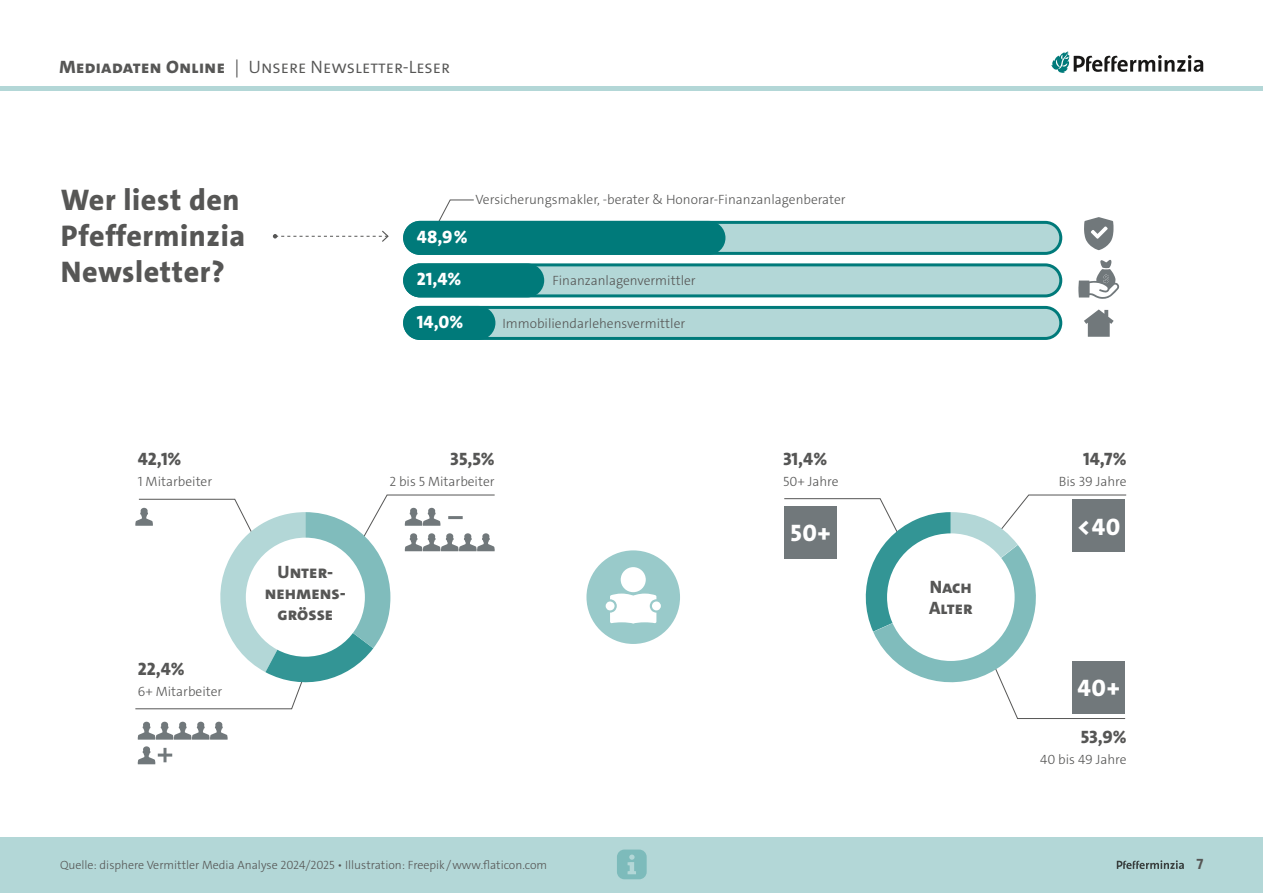
<style>
.page{position:relative;width:1263px;height:893px;background:#fff}
.page>*{position:absolute;margin:0;border:0;box-sizing:border-box;transform-origin:0 0}
.Head{font:800 30px/36px "The Sans C4 s";letter-spacing:.02em;color:#565655}
.Head-2{font:800 24px "The Sans C4 s";color:#fff}
.Zwiti{font:800 18px/21px "The Sans C4 s";color:#565655;text-align:center}
.Rubrik-Thema{font:300 18px "The Sans C4 s";color:#565655}
.Zwiti-2{font:800 18px "The Sans C4 s";color:#fff}
.t1{font:700 15px "The Sans C4 s";color:#565655}
.Zwiti-3{font:300 13.5px "The Sans C4 s";color:#565655}
.Lauftext{font:300 13.5px "The Sans C4 s";color:#565655}
.Quelle{font:300 12px "The Sans C4 s";color:#565655}
.s1{font-weight:800}
</style>
<div class="page">
<div style="left:0;top:838px;width:1263px;height:55px;background:#b3d7d7"></div>
<svg style="left:1117px;top:860px;width:67px;height:9px"></svg>
<hr style="left:0;top:86px;width:1263px;height:4px;background:#b3d7d7">
<svg style="left:617px;top:849px;width:30px;height:30px"></svg>
<svg style="left:1051px;top:51px;width:152px;height:22px"></svg>
<svg style="left:431px;top:199px;width:43px;height:22px"></svg>
<div style="left:405px;top:265px;width:656px;height:31px;background:#b3d7d7;border-radius:16px"></div>
<div style="left:403px;top:263px;width:659px;height:34px;border:3px solid #007a7a;border-radius:16px"></div>
<div style="left:405px;top:307px;width:656px;height:31px;background:#b3d7d7;border-radius:16px"></div>
<div style="left:403px;top:306px;width:659px;height:34px;border:3px solid #007a7a;border-radius:16px"></div>
<div style="left:405px;top:222px;width:656px;height:31px;background:#b3d7d7;border-radius:16px"></div>
<div style="left:403px;top:221px;width:659px;height:34px;border:3px solid #007a7a;border-radius:16px"></div>
<div style="left:403px;top:263px;width:141px;height:34px;background:#007a7a;border-radius:17px"></div>
<div style="left:403px;top:306px;width:92px;height:34px;background:#007a7a;border-radius:17px"></div>
<div style="left:403px;top:221px;width:322px;height:34px;background:#007a7a;border-radius:17px"></div>
<svg style="left:1078px;top:260px;width:41px;height:39px"></svg>
<svg style="left:1084px;top:309px;width:30px;height:28px"></svg>
<svg style="left:1084px;top:217px;width:29px;height:33px"></svg>
<svg style="left:273px;top:230px;width:116px;height:12px"></svg>
<div style="left:586px;top:550px;width:94px;height:94px;background:#99caca;border-radius:50%"></div>
<div style="left:621px;top:567px;width:25px;height:25px;background:#fff;border-radius:50%"></div>
<svg style="left:606px;top:594px;width:55px;height:30px"></svg>
<svg style="left:138px;top:722px;width:90px;height:18px"></svg>
<svg style="left:138px;top:746px;width:17px;height:18px"></svg>
<hr style="left:163px;top:748px;width:3px;height:14px;background:#71787b">
<hr style="left:158px;top:754px;width:14px;height:3px;background:#71787b">
<svg style="left:784px;top:494px;width:343px;height:225px"></svg>
<div style="left:887px;top:533px;width:128px;height:128px;background:#fff;border-radius:50%"></div>
<svg style="left:135px;top:494px;width:360px;height:215px"></svg>
<p class="Rubrik-Thema" style="left:60px;top:55px;width:392px"><span class="s1">Mediadaten Online</span> | Unsere Newsletter-Leser</p>
<p class="Head" style="left:61px;top:182px;width:180px">Wer liest den</p>
<p class="Zwiti-3" style="left:475px;top:191px;width:372px">Versicherungsmakler, -berater &amp; Honorar-Finanzanlagenberater</p>
<p class="Head" style="left:61px;top:218px;width:186px">Pfefferminzia<br>Newsletter?</p>
<p class="Zwiti-2" style="left:417px;top:226px;width:52px">48,9%</p>
<p class="Zwiti-2" style="left:417px;top:268px;width:46px">21,4%</p>
<p class="Zwiti-3" style="left:552px;top:272px;width:145px">Finanzanlagenvermittler</p>
<p class="Zwiti-2" style="left:417px;top:310px;width:48px">14,0%</p>
<p class="Zwiti-3" style="left:502px;top:314px;width:184px">Immobiliendarlehensvermittler</p>
<p class="Zwiti" style="left:138px;top:449px;width:45px">42,1%</p>
<p class="Lauftext" style="left:138px;top:473px;width:76px">1 Mitarbeiter</p>
<p class="Zwiti" style="left:138px;top:658px;width:48px">22,4%</p>
<p class="Lauftext" style="left:138px;top:683px;width:86px">6+ Mitarbeiter</p>
<p class="Zwiti" style="left:265px;top:562px;width:83px">Unter&shy;nehmens&shy;grösse</p>
<p class="Zwiti" style="left:450px;top:448px;width:46px">35,5%</p>
<p class="Lauftext" style="left:389px;top:472px;width:107px">2 bis 5 Mitarbeiter</p>
<p class="Quelle" style="left:60px;top:857px;width:489px">Quelle: disphere Vermittler Media Analyse 2024/2025 • Illustration: Freepik / www.flaticon.com</p>
<p class="Zwiti" style="left:783px;top:448px;width:46px">31,4%</p>
<p class="Lauftext" style="left:783px;top:472px;width:57px">50+ Jahre</p>
<p class="Head-2" style="left:790px;top:518px;width:42px">50+</p>
<p class="Zwiti" style="left:929px;top:577px;width:45px;text-align:left">Nach<br>Alter</p>
<p class="Zwiti" style="left:1083px;top:448px;width:45px">14,7%</p>
<p class="Lauftext" style="left:1059px;top:472px;width:69px">Bis 39 Jahre</p>
<p class="Head-2" style="left:1077px;top:511px;width:45px">&lt;40</p>
<p class="Head-2" style="left:1078px;top:673px;width:44px">40+</p>
<p class="Zwiti" style="left:1081px;top:727px;width:47px">53,9%</p>
<p class="Lauftext" style="left:1040px;top:751px;width:88px">40 bis 49 Jahre</p>
<p class="t1" style="left:1196px;top:854px;width:8px">7</p>
</div>
